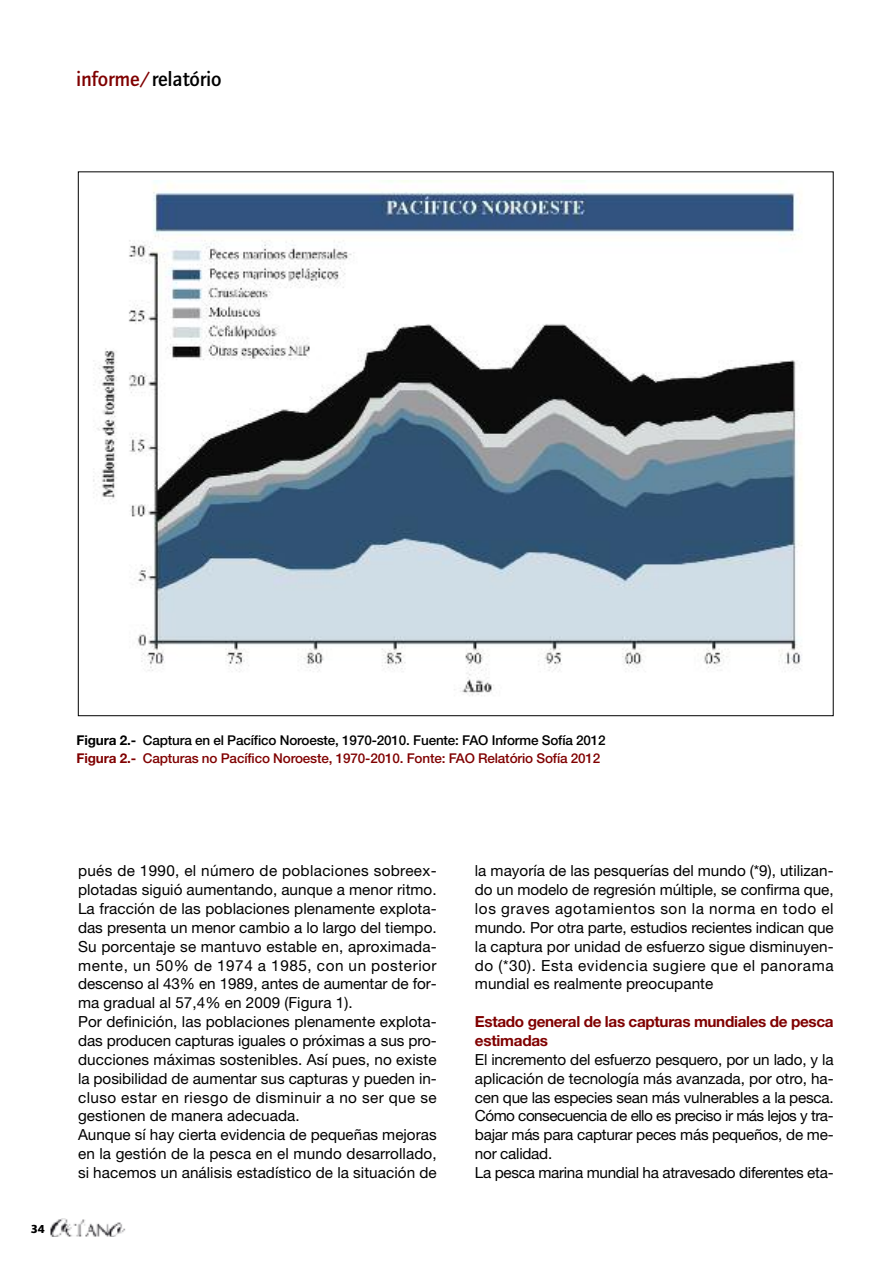
<style>
.page{position:relative;width:893px;height:1263px;background:#fff}
.page>*{position:absolute;margin:0;border:0;box-sizing:border-box;transform-origin:0 0}
.t1{font:500 21px "Foundry Journal";letter-spacing:-.01em;color:#000}
.t2{font:15.3px/18.9px "Helvetica Neue LT Std";letter-spacing:.005em;color:#000;text-align:justify}
.t3{font:15.3px/18.9px "Helvetica Neue LT Std";letter-spacing:-.015em;color:#000}
.t4{font:700 15.3px/18.9px "Helvetica Neue LT Std";letter-spacing:-.02em;color:#800000}
.t5{font:500 13.5px/18.9px "Helvetica Neue LT Std";letter-spacing:-.01em;color:#000}
.t6{font:700 12px "Foundry Journal";color:#000}
.s1{color:#800000}
.s2{font-weight:700}
.s3{font-weight:700;color:#800000}
</style>
<div class="page">
<img style="left:50px;top:1218px;width:76px;height:19px">
<img style="left:93px;top:181px;width:709px;height:515px">
<h1 class="t1" style="left:76px;top:71px;width:147px"><span class="s1">informe/</span>relatório</h1>
<p class="t5" style="left:77px;top:731px;width:531px"><span class="s2">Figura 2.-</span> Captura en el Pacífico Noroeste, 1970-2010. Fuente: FAO Informe Sofía 2012<br><span class="s3">Figura 2.-</span> <span class="s1">Capturas no Pacífico Noroeste, 1970-2010. Fonte: FAO Relatório Sofía 2012</span></p>
<p class="t6" style="left:31px;top:1221px;width:15px">34</p>
<p class="t2" style="left:78px;top:863px;width:360px;text-align:left">pués de 1990, el número de poblaciones sobreex&shy;plotadas siguió aumentando, aunque a menor ritmo.<br>La fracción de las poblaciones plenamente explota&shy;das presenta un menor cambio a lo largo del tiempo.<br>Su porcentaje se mantuvo estable en, aproximada&shy;mente, un 50% de 1974 a 1985, con un posterior descenso al 43% en 1989, antes de aumentar de for&shy;ma gradual al 57,4% en 2009 (Figura 1).<br>Por definición, las poblaciones plenamente explota&shy;das producen capturas iguales o próximas a sus pro&shy;ducciones máximas sostenibles. Así pues, no existe la posibilidad de aumentar sus capturas y pueden in&shy;cluso estar en riesgo de disminuir a no ser que se gestionen de manera adecuada.<br>Aunque sí hay cierta evidencia de pequeñas mejoras en la gestión de la pesca en el mundo desarrollado, si hacemos un análisis estadístico de la situación de</p>
<p class="t2" style="left:475px;top:863px;width:360px">la mayoría de las pesquerías del mundo (*9), utilizan&shy;do un modelo de regresión múltiple, se confirma que, los graves agotamientos son la norma en todo el mundo. Por otra parte, estudios recientes indican que la captura por unidad de esfuerzo sigue disminuyen&shy;do (*30). Esta evidencia sugiere que el panorama mundial es realmente preocupante</p>
<p class="t4" style="left:475px;top:1014px;width:360px">Estado general de las capturas mundiales de pesca estimadas</p>
<p class="t3" style="left:475px;top:1051px;width:360px">El incremento del esfuerzo pesquero, por un lado, y la aplicación de tecnología más avanzada, por otro, ha&shy;cen que las especies sean más vulnerables a la pesca.<br>Cómo consecuencia de ello es preciso ir más lejos y tra&shy;bajar más para capturar peces más pequeños, de me&shy;nor calidad.<br>La pesca marina mundial ha atravesado diferentes eta-</p>
</div>
